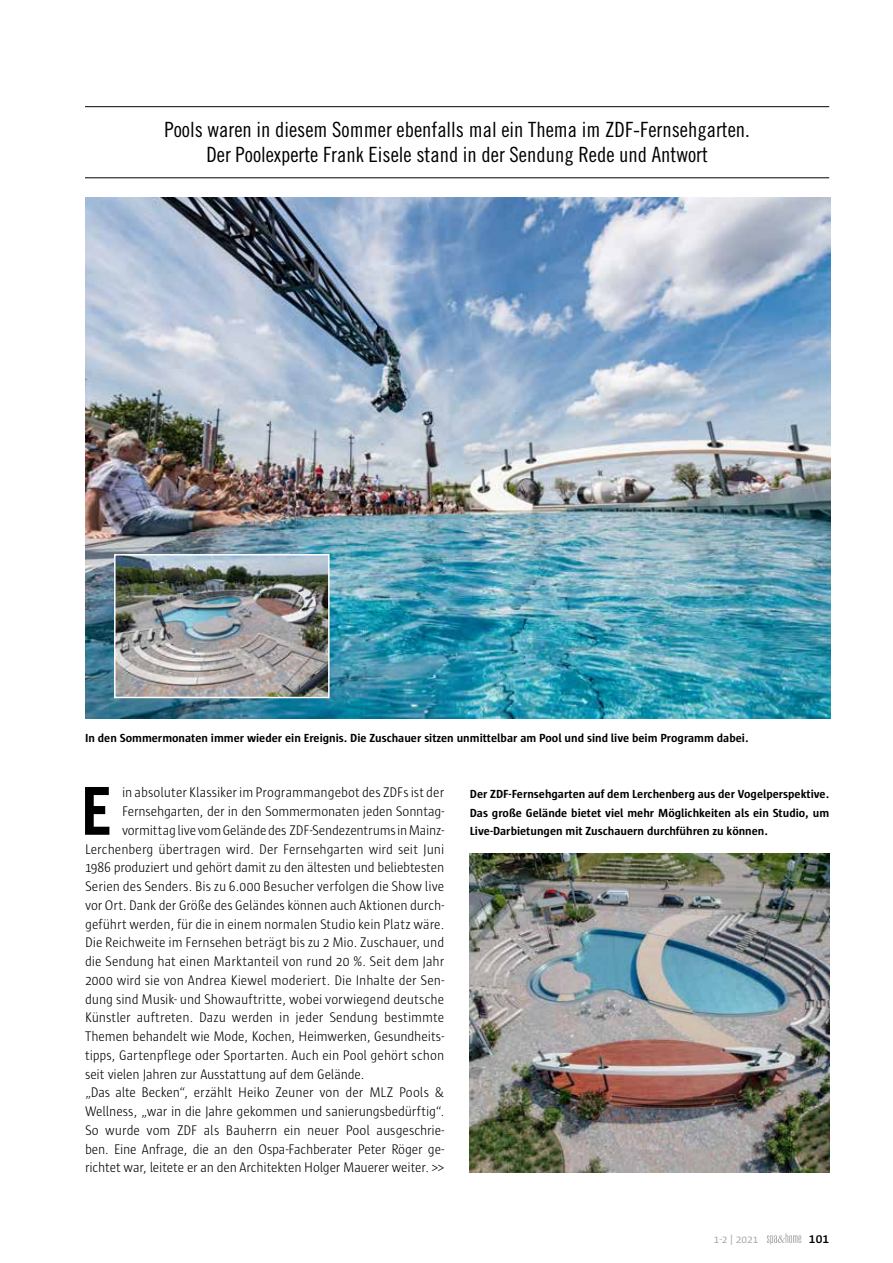
<style>
.page{position:relative;width:893px;height:1263px;background:#fff}
.page>*{position:absolute;margin:0;border:0;box-sizing:border-box;transform-origin:0 0}
.t1{font:700 66.15px "Trade Gothic";color:#000;scale:.95 1}
.t2{font:21px/25.2px "Trade Gothic Cond Eighteen";color:#000;text-align:center}
.t3{font:300 14.25px "Sun";letter-spacing:-.01em;color:#000;scale:.95 1}
.t4{font:600 13.5px "Sun";color:#000}
.t5{font:700 12px/18.8px "Sun";color:#000;text-align:justify}
.t6{font:11.25px "Sun";color:#a7a9ac}
</style>
<div class="page">
<svg style="left:767px;top:1233px;width:34px;height:11px"></svg>
<img style="left:85px;top:198px;width:746px;height:521px">
<img style="left:470px;top:854px;width:359px;height:319px">
<img style="left:117px;top:557px;width:210px;height:138px">
<div style="left:114px;top:554px;width:216px;height:144px;border:2px solid #fff"></div>
<hr style="left:85px;top:177px;width:744px;height:1px;background:#000">
<hr style="left:85px;top:106px;width:744px;height:1px;background:#000">
<h2 class="t2" style="left:164px;top:117px;width:587px">Pools waren in diesem Sommer ebenfalls mal ein Thema im ZDF-Fernsehgarten.<br>Der Poolexperte Frank Eisele stand in der Sendung Rede und Antwort</h2>
<p class="t5" style="left:85px;top:728px;width:665px">In den Sommermonaten immer wieder ein Ereignis. Die Zuschauer sitzen unmittelbar am Pool und sind live beim Programm dabei.</p>
<h1 class="t1" style="left:81px;top:770px;width:35px">E</h1>
<p class="t3" style="left:122px;top:785px;width:341px">in absoluter Klassiker im Programmangebot des ZDFs ist der</p>
<p class="t3" style="left:122px;top:804px;width:341px">Fernsehgarten, der in den Sommermonaten jeden Sonntag-</p>
<p class="t3" style="left:122px;top:822px;width:341px">vormittag live vom Gelände des ZDF-Sendezentrums in Mainz-</p>
<p class="t3" style="left:85px;top:841px;width:380px">Lerchenberg übertragen wird. Der Fernsehgarten wird seit Juni</p>
<p class="t3" style="left:85px;top:860px;width:380px">1986 produziert und gehört damit zu den ältesten und beliebtesten</p>
<p class="t3" style="left:85px;top:879px;width:380px">Serien des Senders. Bis zu 6.000 Besucher verfolgen die Show live</p>
<p class="t3" style="left:85px;top:897px;width:380px">vor Ort. Dank der Größe des Geländes können auch Aktionen durch-</p>
<p class="t3" style="left:85px;top:916px;width:380px">geführt werden, für die in einem normalen Studio kein Platz wäre.</p>
<p class="t3" style="left:85px;top:935px;width:380px">Die Reichweite im Fernsehen beträgt bis zu 2 Mio. Zuschauer, und</p>
<p class="t3" style="left:85px;top:954px;width:380px">die Sendung hat einen Marktanteil von rund 20 %. Seit dem Jahr</p>
<p class="t3" style="left:85px;top:972px;width:380px">2000 wird sie von Andrea Kiewel moderiert. Die Inhalte der Sen-</p>
<p class="t3" style="left:85px;top:991px;width:380px">dung sind Musik- und Showauftritte, wobei vorwiegend deutsche</p>
<p class="t3" style="left:85px;top:1010px;width:380px">Künstler auftreten. Dazu werden in jeder Sendung bestimmte</p>
<p class="t3" style="left:85px;top:1029px;width:380px">Themen behandelt wie Mode, Kochen, Heimwerken, Gesundheits-</p>
<p class="t3" style="left:85px;top:1047px;width:380px">tipps, Gartenpflege oder Sportarten. Auch ein Pool gehört schon</p>
<p class="t3" style="left:85px;top:1066px;width:296px">seit vielen Jahren zur Ausstattung auf dem Gelände.</p>
<p class="t3" style="left:85px;top:1085px;width:380px">„Das alte Becken“, erzählt Heiko Zeuner von der MLZ Pools &amp;</p>
<p class="t3" style="left:85px;top:1104px;width:380px">Wellness, „war in die Jahre gekommen und sanierungsbedürftig“.</p>
<p class="t3" style="left:85px;top:1122px;width:380px">So wurde vom ZDF als Bauherrn ein neuer Pool ausgeschrie-</p>
<p class="t3" style="left:85px;top:1141px;width:380px">ben. Eine Anfrage, die an den Ospa-Fachberater Peter Röger ge-</p>
<p class="t3" style="left:85px;top:1160px;width:380px">richtet war, leitete er an den Architekten Holger Mauerer weiter. &gt;&gt;</p>
<p class="t5" style="left:470px;top:784px;width:361px">Der ZDF-Fernsehgarten auf dem Lerchenberg aus der Vogelperspektive.<br>Das große Gelände bietet viel mehr Möglichkeiten als ein Studio, um Live-Darbietungen mit Zuschauern durchführen zu können.</p>
<p class="t6" style="left:714px;top:1233px;width:46px">1-2 | 2021</p>
<p class="t4" style="left:809px;top:1231px;width:22px">101</p>
</div>
